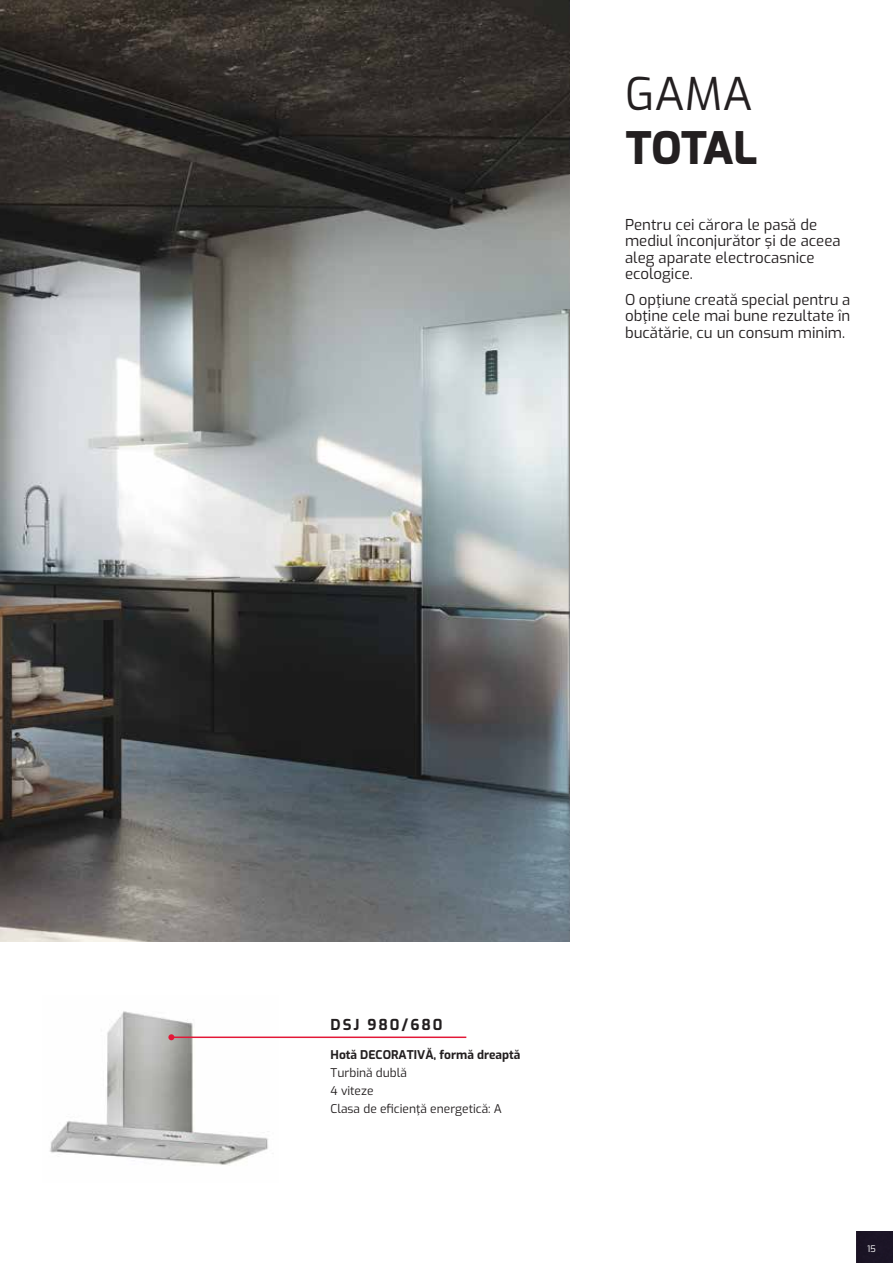
<style>
.page{position:relative;width:893px;height:1263px;background:#fff}
.page>*{position:absolute;margin:0;border:0;box-sizing:border-box;transform-origin:0 0}
.t1{font:800 45px "Exo";letter-spacing:-.02em;color:#231f20}
.t2{font:45px "Exo";color:#231f20}
.t3{font:15px/16.5px "Exo";color:#231f20}
.t4{font:700 15px "Exo";letter-spacing:.13em;color:#231f20}
.t5{font:12px/18px "Exo";color:#231f20}
.t6{font:700 12px "Exo";color:#231f20}
.t7{font:9px "Exo";color:#fff}
</style>
<div class="page">
<img style="left:856px;top:1232px;width:37px;height:31px">
<img style="left:50px;top:1011px;width:229px;height:154px">
<hr style="left:171px;top:1036px;width:295px;height:2px;background:#e31837">
<svg style="left:168px;top:1034px;width:6px;height:6px"></svg>
<img style="left:0;top:0;width:570px;height:942px">
<h1 class="t2" style="left:625px;top:61px;width:129px">GAMA</h1>
<h1 class="t1" style="left:625px;top:119px;width:134px">TOTAL</h1>
<p class="t3" style="left:625px;top:215px;width:217px">Pentru cei cărora le pasă de mediul înconjurător şi de aceea aleg aparate electrocasnice ecologice.</p>
<p class="t3" style="left:625px;top:290px;width:227px;text-align:justify">O opţiune creată special pentru a obţine cele mai bune rezultate în bucătărie, cu un consum minim.</p>
<p class="t4" style="left:331px;top:1013px;width:113px">DSJ 980/680</p>
<p class="t6" style="left:331px;top:1046px;width:191px">Hotă DECORATIVĂ, formă dreaptă</p>
<p class="t5" style="left:331px;top:1063px;width:173px">Turbină dublă<br>4 viteze<br>Clasa de eficienţă energetică: A</p>
<p class="t7" style="left:867px;top:1242px;width:10px">15</p>
</div>
